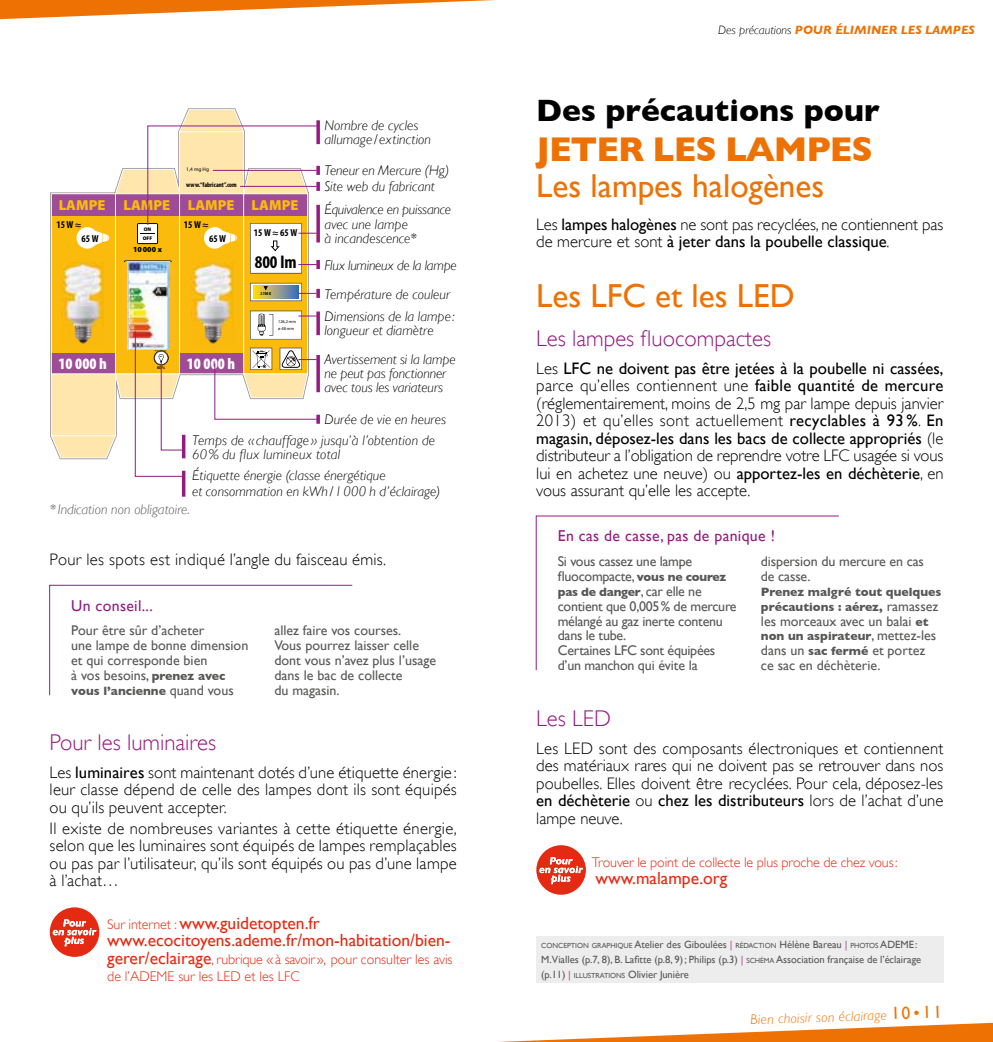
<style>
.page{position:relative;width:993px;height:1042px;background:#fff}
.page>*{position:absolute;margin:0;border:0;box-sizing:border-box;transform-origin:0 0}
.t1{font:700 35px "Gill Sans";letter-spacing:-.03em;color:#ee7203}
.t2{font:33.25px "Gill Sans";color:#ee7203}
.t3{font:700 31.5px "Gill Sans";color:#000}
.t4{font:300 22.75px "Gill Sans";color:#951b81}
.t5{font:700 condensed 17.85px "Myriad Pro";color:#000}
.t6{font:17.5px/17.5px "Gill Sans";color:#e52a13}
.t7{font:300 16.62px/17.5px "Gill Sans";letter-spacing:.005em;color:#000;text-align:justify}
.t8{font:900 condensed 15.92px "Myriad Pro";color:#fff}
.t9{font:15.75px "Gill Sans";letter-spacing:.02em;color:#951b81}
.t10{font:900 14.53px "Myriad Pro";color:#fbbb0d}
.t11{font:italic 300 14px/14px "Gill Sans";letter-spacing:.005em;color:#000}
.t12{font:14px/14.9px "Gill Sans";color:#575756}
.t13{font:14px/14.9px "Gill Sans";letter-spacing:-.02em;color:#575756}
.t14{font:300 14px/17.5px "Gill Sans";letter-spacing:-.01em;color:#e52a13}
.t15{font:italic 300 14px "Gill Sans";color:#ee7203}
.t16{font:italic 300 14px "Gill Sans";color:#575756}
.t17{font:italic 300 14px "Gill Sans";letter-spacing:-.015em;color:#000}
.t18{font:700 12.25px/14.9px "Gill Sans";color:#575756}
.t19{font:italic 700 12.25px "Gill Sans";color:#ee7203}
.t20{font:700 12.25px "Gill Sans";letter-spacing:-.02em;color:#575756}
.t21{font:10.5px/14.9px "Gill Sans";color:#575756}
.t22{font:700 condensed 10.15px "Myriad Pro";color:#000}
.t23{font:900 7.7px "Myriad Pro";color:#000}
.t24{font:700 condensed 6.83px "Myriad Pro";color:#000}
.t25{font:5.25px "Myriad Pro";color:#000}
.t26{font:900 5.25px/9.5px "Myriad Pro";color:#000}
.t27{font:4.38px/6.8px "Myriad Pro";color:#000}
.t28{font:700 condensed 4.38px "Myriad Pro";color:#000}
.t29{font:700 3.85px "Helvetica Neue";color:#000}
.s1{font-weight:700;font-size:12.25px}
.s2{font-weight:400;font-size:14px}
.s3{font-weight:400}
.s4{font-weight:300;font-size:14px}
.s5{font-weight:400;font-size:17.5px}
.s6{font-weight:300;color:#000}
.s7{font-size:7.35px}
.s8{color:#a84d97}
.s9{font-weight:400;font-style:normal;font-size:17.5px}
.s10{font-style:normal;font-size:17.5px}
</style>
<div class="page">
<svg style="left:0;top:0;width:495px;height:20px"></svg>
<svg style="left:497px;top:1022px;width:495px;height:20px"></svg>
<hr style="left:182px;top:471px;width:3px;height:26px;background:#951b81">
<svg style="left:49px;top:585px;width:303px;height:111px"></svg>
<svg style="left:50px;top:907px;width:49px;height:50px"></svg>
<svg style="left:535px;top:515px;width:304px;height:155px"></svg>
<svg style="left:536px;top:845px;width:49px;height:50px"></svg>
<div style="left:536px;top:936px;width:407px;height:47px;background:#ededed"></div>
<svg style="left:51px;top:110px;width:269px;height:367px"></svg>
<p class="t25" style="left:186px;top:166px;width:24px">1,4 mg Hg</p>
<p class="t24" style="left:186px;top:181px;width:52px">www.“fabricant”.com</p>
<p class="t10" style="left:59px;top:196px;width:241px">LAMPE LAMPE LAMPE LAMPE</p>
<p class="t26" style="left:143px;top:224px;width:11px">ON<br>OFF</p>
<p class="t23" style="left:133px;top:245px;width:30px">10000 x</p>
<p class="t22" style="left:56px;top:218px;width:26px">15 W ≈</p>
<p class="t22" style="left:184px;top:218px;width:26px">15 W ≈</p>
<p class="t22" style="left:254px;top:226px;width:45px">15 W ≈ 65 W</p>
<p class="t5" style="left:254px;top:251px;width:43px">800 lm</p>
<p class="t22" style="left:81px;top:232px;width:19px">65 W</p>
<p class="t22" style="left:209px;top:232px;width:19px">65 W</p>
<p class="t28" style="left:260px;top:291px;width:12px">2 700 K</p>
<p class="t8" style="left:59px;top:353px;width:50px">10 000 h</p>
<p class="t8" style="left:187px;top:353px;width:50px">10 000 h</p>
<p class="t29" style="left:157px;top:365px;width:10px">60%</p>
<p class="t27" style="left:278px;top:318px;width:20px">126,2 mm ø 48 mm</p>
<p class="t11" style="left:324px;top:118px;width:108px">Nombre de cycles allumage/extinction</p>
<p class="t11" style="left:324px;top:163px;width:126px">Teneur en Mercure (Hg)</p>
<p class="t11" style="left:324px;top:179px;width:112px">Site web du fabricant</p>
<p class="t11" style="left:324px;top:203px;width:128px">Équivalence en puissance avec une lampe<br>à incandescence*</p>
<p class="t17" style="left:324px;top:257px;width:134px">Flux lumineux de la lampe</p>
<p class="t11" style="left:324px;top:287px;width:127px">Température de couleur</p>
<p class="t11" style="left:324px;top:309px;width:132px">Dimensions de la lampe: longueur et diamètre</p>
<p class="t11" style="left:324px;top:353px;width:133px">Avertissement si la lampe ne peut pas fonctionner avec tous les variateurs</p>
<p class="t11" style="left:324px;top:412px;width:123px">Durée de vie en heures</p>
<p class="t11" style="left:192px;top:433px;width:244px">Temps de « chauffage» jusqu’à l’obtention de<br>60 % du flux lumineux total</p>
<p class="t11" style="left:192px;top:467px;width:249px;line-height:15.8px">Étiquette énergie (classe énergétique<br>et consommation en kWh/1000 h d’éclairage)</p>
<p class="t16" style="left:50px;top:502px;width:142px">* Indication non obligatoire.</p>
<p class="t7" style="left:50px;top:550px;width:338px">Pour les spots est indiqué l’angle du faisceau émis.</p>
<p class="t9" style="left:71px;top:596px;width:83px">Un conseil...</p>
<p class="t12" style="left:71px;top:623px;width:178px">Pour être sûr d’acheter<br>une lampe de bonne dimension et qui corresponde bien<br>à vos besoins, <span class="s1">prenez avec</span></p>
<p class="t18" style="left:71px;top:683px;width:164px">vous l’ancienne <span class="s2">quand vous</span></p>
<p class="t12" style="left:274px;top:623px;width:163px">allez faire vos courses.<br>Vous pourrez laisser celle dont vous n’avez plus l’usage dans le bac de collecte<br>du magasin.</p>
<h3 class="t4" style="left:50px;top:729px;width:168px">Pour les luminaires</h3>
<p class="t7" style="left:50px;top:763px;width:408px">Les <span class="s3">luminaires</span> sont maintenant dotés d’une étiquette énergie: leur classe dépend de celle des lampes dont ils sont équipés ou qu’ils peuvent accepter.</p>
<p class="t7" style="left:50px;top:819px;width:408px">Il existe de nombreuses variantes à cette étiquette énergie, selon que les luminaires sont équipés de lampes remplaçables ou pas par l’utilisateur, qu’ils sont équipés ou pas d’une lampe à l’achat…</p>
<p class="t6" style="left:107px;top:914px;width:344px"><span class="s4">Sur internet :</span> www.guidetopten.fr www.ecocitoyens.ademe.fr/mon-habitation/bien-</p>
<p class="t14" style="left:107px;top:950px;width:347px"><span class="s5">gerer/eclairage</span>, rubrique «à savoir», pour consulter les avis de l’ADEME sur les LED et les LFC</p>
<p class="t19" style="left:717px;top:22px;width:258px"><span class="s6">Des précautions</span> POUR ÉLIMINER LES LAMPES</p>
<h3 class="t3" style="left:536px;top:92px;width:345px">Des précautions pour</h3>
<h1 class="t1" style="left:536px;top:129px;width:338px">JETER LES LAMPES</h1>
<h2 class="t2" style="left:536px;top:167px;width:289px">Les lampes halogènes</h2>
<p class="t7" style="left:536px;top:215px;width:408px">Les <span class="s3">lampes halogènes</span> ne sont pas recyclées, ne contiennent pas de mercure et sont <span class="s3">à jeter dans la poubelle classique</span>.</p>
<h2 class="t2" style="left:536px;top:276px;width:260px">Les LFC et les LED</h2>
<h3 class="t4" style="left:536px;top:325px;width:236px">Les lampes fluocompactes</h3>
<p class="t7" style="left:536px;top:359px;width:408px">Les <span class="s3">LFC ne doivent pas être jetées à la poubelle ni cassées, </span>parce qu’elles contiennent une <span class="s3">faible quantité de mercure </span>(réglementairement, moins de 2,5 mg par lampe depuis janvier 2013) et qu’elles sont actuellement <span class="s3">recyclables à 93%</span>. <span class="s3">En magasin, déposez-les dans les bacs de collecte appropriés</span> (le distributeur a l’obligation de reprendre votre LFC usagée si vous lui en achetez une neuve) ou <span class="s3">apportez-les en déchèterie</span>, en vous assurant qu’elle les accepte.</p>
<p class="t9" style="left:557px;top:527px;width:218px">En cas de casse, pas de panique !</p>
<p class="t13" style="left:557px;top:554px;width:170px">Si vous cassez une lampe fluocompacte, <span class="s1">vous ne courez</span></p>
<p class="t20" style="left:557px;top:584px;width:145px">pas de danger<span class="s2">, car elle ne</span></p>
<p class="t13" style="left:557px;top:598px;width:180px">contient que 0,005% de mercure mélangé au gaz inerte contenu dans le tube.<br>Certaines LFC sont équipées d’un manchon qui évite la</p>
<p class="t12" style="left:760px;top:554px;width:164px">dispersion du mercure en cas de casse.</p>
<p class="t18" style="left:760px;top:584px;width:182px">Prenez malgré tout quelques précautions : aérez, <span class="s2">ramassez</span></p>
<p class="t12" style="left:760px;top:613px;width:169px">les morceaux avec un balai <span class="s1">et</span></p>
<p class="t18" style="left:760px;top:629px;width:177px">non un aspirateur<span class="s2">, mettez-les</span></p>
<p class="t12" style="left:760px;top:643px;width:166px">dans un <span class="s1">sac fermé</span> et portez ce sac en déchèterie.</p>
<h3 class="t4" style="left:536px;top:706px;width:76px">Les LED</h3>
<p class="t7" style="left:536px;top:739px;width:408px">Les LED sont des composants électroniques et contiennent des matériaux rares qui ne doivent pas se retrouver dans nos poubelles. Elles doivent être recyclées. Pour cela, déposez-les <span class="s3">en déchèterie</span> ou <span class="s3">chez les distributeurs</span> lors de l’achat d’une lampe neuve.</p>
<p class="t14" style="left:591px;top:853px;width:307px">Trouver le point de collecte le plus proche de chez vous:</p>
<p class="t6" style="left:595px;top:869px;width:133px">www.malampe.org</p>
<p class="t21" style="left:541px;top:937px;width:381px"><span class="s7">CONCEPTION GRAPHIQUE</span> Atelier des Giboulées <span class="s8">|</span> <span class="s7">RÉDACTION</span> Hélène Bareau <span class="s8">|</span> <span class="s7">PHOTOS</span> ADEME:<br>M.Vialles (p.7, 8), B. Lafitte (p.8, 9); Philips (p.3) <span class="s8">|</span> <span class="s7">SCHÉMA</span> Association française de l’éclairage (p.11) <span class="s8">|</span> <span class="s7">ILLUSTRATIONS</span> Olivier Junière</p>
<p class="t15" style="left:749px;top:1012px;width:193px;rotate:-2deg">Bien choisir son éclairage <span class="s9">10</span><span class="s10">•</span><span class="s9">11</span></p>
</div>
